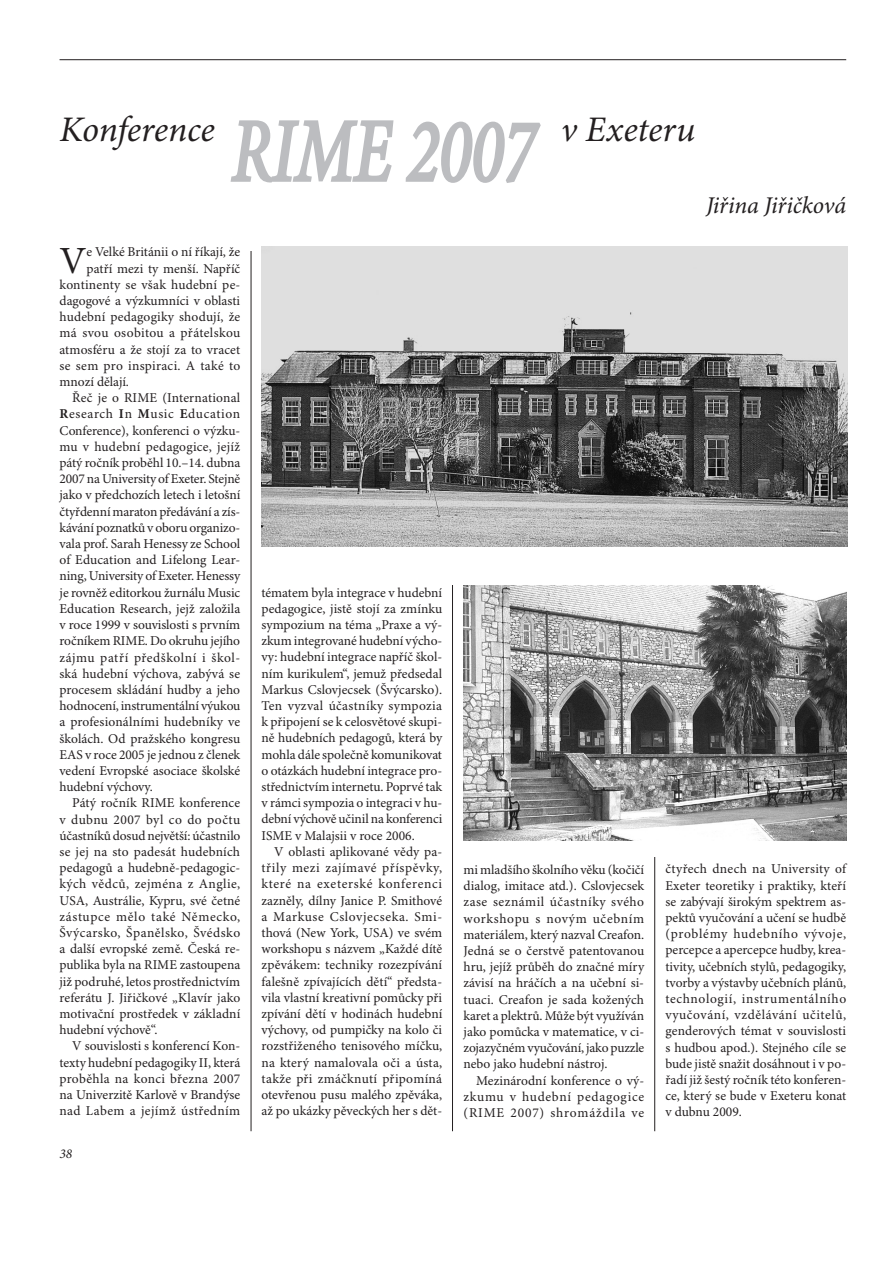
<style>
.page{position:relative;width:893px;height:1263px;background:#fff}
.page>*{position:absolute;margin:0;border:0;box-sizing:border-box;transform-origin:0 0}
.t1{font:italic 90px "Minion Pro";color:#bcbdc0;scale:.75 1}
.t2{font:38.4px "Minion Pro";color:#231f20}
.t3{font:italic 36px "Minion Pro";letter-spacing:-.005em;color:#231f20}
.t4{font:italic 24px "Minion Pro";letter-spacing:-.01em;color:#231f20}
.t5{font:13.5px/16.2px "Minion Pro";color:#231f20;text-align:justify}
.t6{font:13.5px "Minion Pro";letter-spacing:.025em;color:#231f20}
.t7{font:13.5px "Minion Pro";letter-spacing:.02em;color:#231f20}
.t8{font:13.5px "Minion Pro";letter-spacing:.045em;color:#231f20}
.t9{font:13.5px "Minion Pro";letter-spacing:.03em;color:#231f20}
.t10{font:13.5px "Minion Pro";letter-spacing:.035em;color:#231f20}
.t11{font:13.5px "Minion Pro";letter-spacing:.04em;color:#231f20}
.t12{font:italic 13.5px "Minion Pro";color:#231f20}
.s1{font-weight:700}
</style>
<div class="page">
<hr style="left:654px;top:115px;width:1px;height:1016px;background:#231f20">
<hr style="left:60px;top:59px;width:786px;height:1px;background:#231f20">
<hr style="left:452px;top:115px;width:1px;height:1016px;background:#231f20">
<hr style="left:251px;top:115px;width:1px;height:1016px;background:#231f20">
<div style="left:636px;top:520px;width:44px;height:337px;background:#fff"></div>
<div style="left:425px;top:527px;width:277px;height:58px;background:#fff"></div>
<div style="left:240px;top:94px;width:456px;height:157px;background:#fff"></div>
<svg style="left:230px;top:120px;width:164px;height:63px"></svg>
<svg style="left:405px;top:121px;width:136px;height:62px"></svg>
<img style="left:262px;top:247px;width:585px;height:299px">
<img style="left:464px;top:585px;width:382px;height:255px">
<h3 class="t3" style="left:60px;top:108px;width:157px">Konference</h3>
<h3 class="t3" style="left:561px;top:108px;width:136px">v Exeteru</h3>
<h1 class="t1" style="left:232px;top:98px;width:407px">RIME 2007</h1>
<h3 class="t4" style="left:706px;top:191px;width:142px">Jiřina Jiřičková</h3>
<h2 class="t2" style="left:60px;top:237px;width:29px">V</h2>
<p class="t5" style="left:87px;top:245px;width:155px">e Velké Británii o ní říkají, že</p>
<p class="t5" style="left:87px;top:261px;width:155px">patří mezi ty menší. Napříč</p>
<p class="t5" style="left:60px;top:277px;width:182px">kontinenty se však hudební pe-</p>
<p class="t5" style="left:60px;top:293px;width:182px">dagogové a výzkumníci v oblasti</p>
<p class="t5" style="left:60px;top:309px;width:182px">hudební pedagogiky shodují, že</p>
<p class="t6" style="left:60px;top:325px;width:182px">má svou osobitou a přátelskou</p>
<p class="t5" style="left:60px;top:342px;width:182px">atmosféru a že stojí za to vracet</p>
<p class="t6" style="left:60px;top:357px;width:182px">se sem pro inspiraci. A také to</p>
<p class="t5" style="left:60px;top:374px;width:71px">mnozí dělají.</p>
<p class="t5" style="left:72px;top:390px;width:169px">Řeč je o RIME (International</p>
<p class="t8" style="left:60px;top:406px;width:182px"><span class="s1">R</span>esearch <span class="s1">I</span>n <span class="s1">M</span>usic <span class="s1">E</span>ducation</p>
<p class="t5" style="left:60px;top:423px;width:182px">Conference), konferenci o výzku-</p>
<p class="t7" style="left:60px;top:438px;width:182px">mu v hudební pedagogice, jejíž</p>
<p class="t5" style="left:60px;top:455px;width:182px">pátý ročník proběhl 10.–14. dubna</p>
<p class="t5" style="left:60px;top:471px;width:182px">2007 na University of Exeter. Stejně</p>
<p class="t5" style="left:60px;top:488px;width:182px">jako v předchozích letech i letošní</p>
<p class="t5" style="left:60px;top:504px;width:182px">čtyřdenní maraton předávání a zís-</p>
<p class="t5" style="left:60px;top:520px;width:182px">kávání poznatků v oboru organizo-</p>
<p class="t5" style="left:60px;top:536px;width:182px">vala prof. Sarah Henessy ze School</p>
<p class="t5" style="left:60px;top:552px;width:182px">of Education and Lifelong Lear-</p>
<p class="t5" style="left:60px;top:569px;width:182px">ning, University of Exeter. Henessy</p>
<p class="t5" style="left:60px;top:585px;width:182px">je rovněž editorkou žurnálu Music</p>
<p class="t5" style="left:60px;top:601px;width:182px">Education Research, jejž založila</p>
<p class="t5" style="left:60px;top:617px;width:182px">v roce 1999 v souvislosti s prvním</p>
<p class="t5" style="left:60px;top:633px;width:182px">ročníkem RIME. Do okruhu jejího</p>
<p class="t11" style="left:60px;top:649px;width:182px">zájmu patří předškolní i škol-</p>
<p class="t5" style="left:60px;top:666px;width:182px">ská hudební výchova, zabývá se</p>
<p class="t5" style="left:60px;top:682px;width:182px">procesem skládání hudby a jeho</p>
<p class="t5" style="left:60px;top:698px;width:182px">hodnocení, instrumentální výukou</p>
<p class="t5" style="left:60px;top:714px;width:182px">a profesionálními hudebníky ve</p>
<p class="t5" style="left:60px;top:731px;width:182px">školách. Od pražského kongresu</p>
<p class="t5" style="left:60px;top:747px;width:182px">EAS v roce 2005 je jednou z členek</p>
<p class="t5" style="left:60px;top:763px;width:182px">vedení Evropské asociace školské</p>
<p class="t5" style="left:60px;top:779px;width:95px">hudební výchovy.</p>
<p class="t5" style="left:72px;top:795px;width:169px">Pátý ročník RIME konference</p>
<p class="t9" style="left:60px;top:811px;width:182px">v dubnu 2007 byl co do počtu</p>
<p class="t5" style="left:60px;top:828px;width:182px">účastníků dosud největší: účastnilo</p>
<p class="t5" style="left:60px;top:844px;width:182px">se jej na sto padesát hudebních</p>
<p class="t5" style="left:60px;top:860px;width:182px">pedagogů a hudebně-pedagogic-</p>
<p class="t9" style="left:60px;top:876px;width:182px">kých vědců, zejména z Anglie,</p>
<p class="t5" style="left:60px;top:893px;width:182px">USA, Austrálie, Kypru, své četné</p>
<p class="t8" style="left:60px;top:908px;width:182px">zástupce mělo také Německo,</p>
<p class="t10" style="left:60px;top:924px;width:182px">Švýcarsko, Španělsko, Švédsko</p>
<p class="t5" style="left:60px;top:941px;width:182px">a další evropské země. Česká re-</p>
<p class="t5" style="left:60px;top:957px;width:182px">publika byla na RIME zastoupena</p>
<p class="t5" style="left:60px;top:974px;width:182px">již podruhé, letos prostřednictvím</p>
<p class="t5" style="left:60px;top:990px;width:182px">referátu J. Jiřičkové „Klavír jako</p>
<p class="t5" style="left:60px;top:1006px;width:182px">motivační prostředek v základní</p>
<p class="t5" style="left:60px;top:1022px;width:100px">hudební výchově“.</p>
<p class="t5" style="left:72px;top:1038px;width:169px">V souvislosti s konferencí Kon-</p>
<p class="t5" style="left:60px;top:1055px;width:182px">texty hudební pedagogiky II, která</p>
<p class="t7" style="left:60px;top:1070px;width:182px">proběhla na konci března 2007</p>
<p class="t5" style="left:60px;top:1087px;width:182px">na Univerzitě Karlově v Brandýse</p>
<p class="t6" style="left:60px;top:1103px;width:182px">nad Labem a jejímž ústředním</p>
<p class="t12" style="left:60px;top:1145px;width:14px">38</p>
<p class="t5" style="left:262px;top:585px;width:182px">tématem byla integrace v hudební pedagogice, jistě stojí za zmínku sympozium na téma „Praxe a vý&shy;zkum integrované hudební výcho&shy;vy: hudební integrace napříč škol&shy;ním kurikulem“, jemuž předsedal Markus Cslovjecsek (Švýcarsko).<br>Ten vyzval účastníky sympozia k připojení se k celosvětové skupi&shy;ně hudebních pedagogů, která by mohla dále společně komunikovat o otázkách hudební integrace pro&shy;střednictvím internetu. Poprvé tak v rámci sympozia o integraci v hu&shy;dební výchově učinil na konferenci ISME v Malajsii v roce 2006.</p>
<p class="t5" style="left:262px;top:844px;width:182px;text-indent:13px">V oblasti aplikované vědy pa&shy;třily mezi zajímavé příspěvky, které na exeterské konferenci zazněly, dílny Janice P. Smithové a Markuse Cslovjecseka. Smi&shy;thová (New York, USA) ve svém workshopu s názvem „Každé dítě zpěvákem: techniky rozezpívání falešně zpívajících dětí“ předsta&shy;vila vlastní kreativní pomůcky při zpívání dětí v hodinách hudební výchovy, od pumpičky na kolo či rozstřiženého tenisového míčku, na který namalovala oči a ústa, takže při zmáčknutí připomíná otevřenou pusu malého zpěváka, až po ukázky pěveckých her s dět-</p>
<p class="t5" style="left:463px;top:862px;width:182px">mi mladšího školního věku (kočičí dialog, imitace atd.). Cslovjecsek zase seznámil účastníky svého workshopu s novým učebním materiálem, který nazval Creafon.<br>Jedná se o čerstvě patentovanou hru, jejíž průběh do značné míry závisí na hráčích a na učební si&shy;tuaci. Creafon je sada kožených karet a plektrů. Může být využíván jako pomůcka v matematice, v ci&shy;zojazyčném vyučování, jako puzzle nebo jako hudební nástroj.</p>
<p class="t5" style="left:464px;top:1073px;width:182px;text-indent:13px">Mezinárodní konference o vý&shy;zkumu v hudební pedagogice (RIME 2007) shromáždila ve</p>
<p class="t5" style="left:665px;top:861px;width:182px">čtyřech dnech na University of Exeter teoretiky i praktiky, kteří se zabývají širokým spektrem as&shy;pektů vyučování a učení se hudbě (problémy hudebního vývoje, percepce a apercepce hudby, krea&shy;tivity, učebních stylů, pedagogiky, tvorby a výstavby učebních plánů, technologií, instrumentálního vyučování, vzdělávání učitelů, genderových témat v souvislosti s hudbou apod.). Stejného cíle se bude jistě snažit dosáhnout i v po&shy;řadí již šestý ročník této konferen&shy;ce, který se bude v Exeteru konat v dubnu 2009.</p>
</div>
